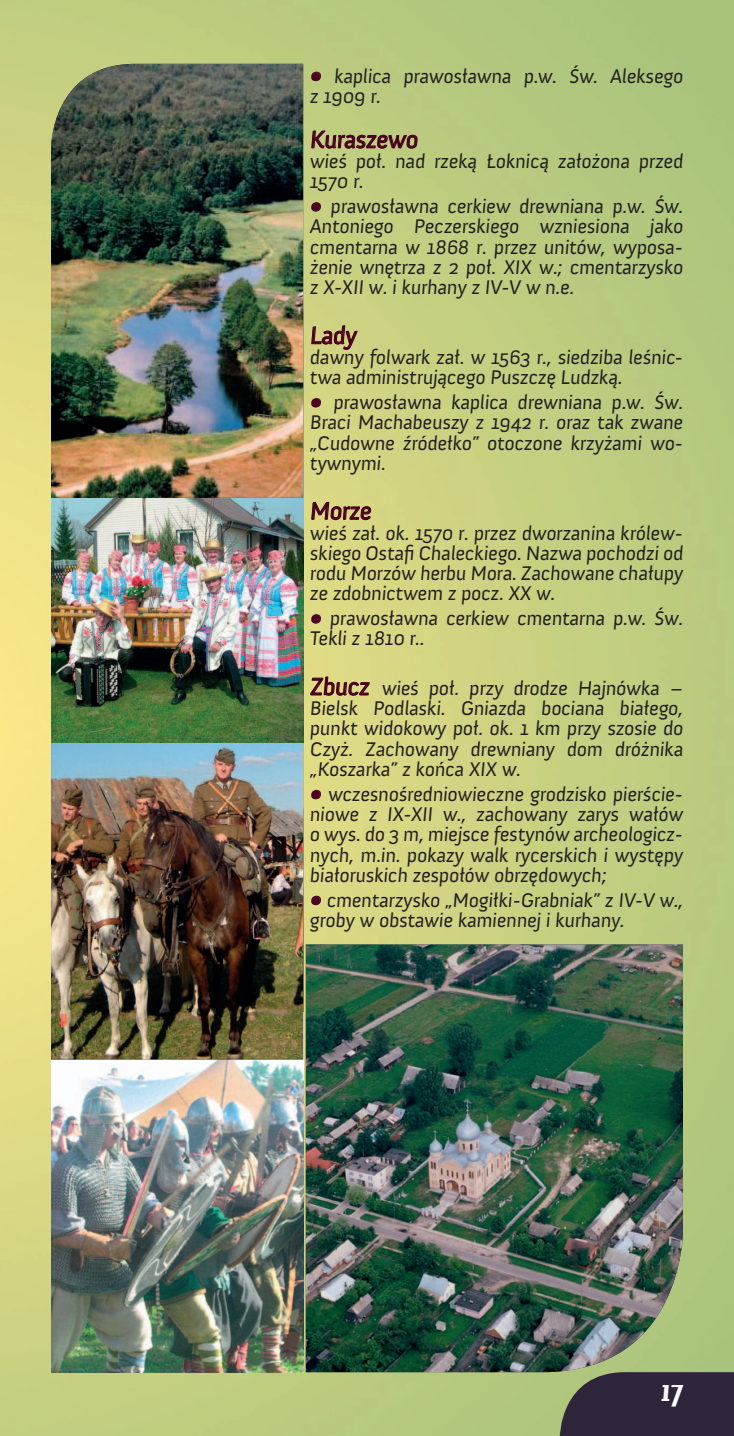
<style>
.page{position:relative;width:734px;height:1436px;background:#fff}
.page>*{position:absolute;margin:0;border:0;box-sizing:border-box;transform-origin:0 0}
.t1{font:31.5px "Hamburger Heaven";color:#fff}
.t2{font:24.75px "Anivers";color:#4a001e}
.t3{font:20.25px/20.2px "Anivers";letter-spacing:-.01em;color:#231f20}
.s1{font-size:24.75px;color:#4a001e}
</style>
<div class="page">
<img style="left:0;top:0;width:733px;height:1435px">
<svg style="left:559px;top:1371px;width:174px;height:64px;background:#3c3541"></svg>
<div style="left:311px;top:72px;width:10px;height:9px;border:1px solid #4a001e;border-radius:4px"></div>
<svg style="left:310px;top:112px;width:108px;height:59px;background:#b2b775"></svg>
<div style="left:311px;top:202px;width:10px;height:10px;border:1px solid #4a001e;border-radius:4px"></div>
<svg style="left:310px;top:324px;width:48px;height:43px;background:#bbb373"></svg>
<div style="left:311px;top:398px;width:10px;height:9px;border:1px solid #4a001e;border-radius:4px"></div>
<svg style="left:310px;top:483px;width:61px;height:37px;background:#c0b372"></svg>
<div style="left:311px;top:614px;width:10px;height:9px;border:1px solid #4a001e;border-radius:4px"></div>
<svg style="left:309px;top:675px;width:61px;height:21px"></svg>
<div style="left:311px;top:789px;width:10px;height:10px;border:1px solid #4a001e;border-radius:4px"></div>
<div style="left:311px;top:895px;width:10px;height:10px;border:1px solid #4a001e;border-radius:4px"></div>
<img style="left:51px;top:1059px;width:252px;height:312px">
<img style="left:51px;top:742px;width:252px;height:317px">
<img style="left:51px;top:497px;width:252px;height:245px">
<img style="left:306px;top:944px;width:376px;height:427px">
<img style="left:51px;top:64px;width:252px;height:433px">
<p class="t3" style="left:309px;top:66px;width:377px"><span class="s1">•</span> kaplica prawosławna p.w. Św. Aleksego z 1909 r.</p>
<p class="t2" style="left:309px;top:126px;width:112px">Kuraszewo</p>
<p class="t3" style="left:309px;top:151px;width:377px">wieś poł. nad rzeką Łoknicą założona przed<br>1570 r.</p>
<p class="t3" style="left:309px;top:196px;width:377px;text-align:justify"><span class="s1">•</span> prawosławna cerkiew drewniana p.w. Św.<br>Antoniego Peczerskiego wzniesiona jako cmentarna w 1868 r. przez unitów, wyposa&shy;żenie wnętrza z 2 poł. XIX w.; cmentarzysko z X-XII w. i kurhany z IV-V w n.e.</p>
<p class="t2" style="left:309px;top:322px;width:48px">Lady</p>
<p class="t3" style="left:309px;top:347px;width:377px">dawny folwark zał. w 1563 r., siedziba leśnic&shy;twa administrującego Puszczę Ludzką.</p>
<p class="t3" style="left:309px;top:392px;width:377px;text-align:justify"><span class="s1">•</span> prawosławna kaplica drewniana p.w. Św.<br>Braci Machabeuszy z 1942 r. oraz tak zwane „Cudowne źródełko” otoczone krzyżami wo&shy;tywnymi.</p>
<p class="t2" style="left:309px;top:497px;width:66px">Morze</p>
<p class="t3" style="left:309px;top:523px;width:377px;text-align:justify">wieś zał. ok. 1570 r. przez dworzanina królew&shy;skiego Ostafi Chaleckiego. Nazwa pochodzi od rodu Morzów herbu Mora. Zachowane chałupy ze zdobnictwem z pocz. XX w.</p>
<p class="t3" style="left:309px;top:608px;width:377px"><span class="s1">•</span> prawosławna cerkiew cmentarna p.w. Św.<br>Tekli z 1810 r..</p>
<p class="t3" style="left:309px;top:678px;width:377px;text-align:justify"><span class="s1">Zbucz</span> wieś poł. przy drodze Hajnówka – Bielsk Podlaski. Gniazda bociana białego, punkt widokowy poł. ok. 1 km przy szosie do Czyż. Zachowany drewniany dom dróżnika „Koszarka” z końca XIX w.</p>
<p class="t3" style="left:309px;top:784px;width:377px;text-align:justify"><span class="s1">•</span> wczesnośredniowieczne grodzisko pierście&shy;niowe z IX-XII w., zachowany zarys wałów o wys. do 3 m, miejsce festynów archeologicz&shy;nych, m.in. pokazy walk rycerskich i występy białoruskich zespołów obrzędowych;</p>
<p class="t3" style="left:309px;top:889px;width:377px"><span class="s1">•</span> cmentarzysko „Mogiłki-Grabniak” z IV-V w., groby w obstawie kamiennej i kurhany.</p>
<h1 class="t1" style="left:661px;top:1370px;width:23px">17</h1>
</div>
